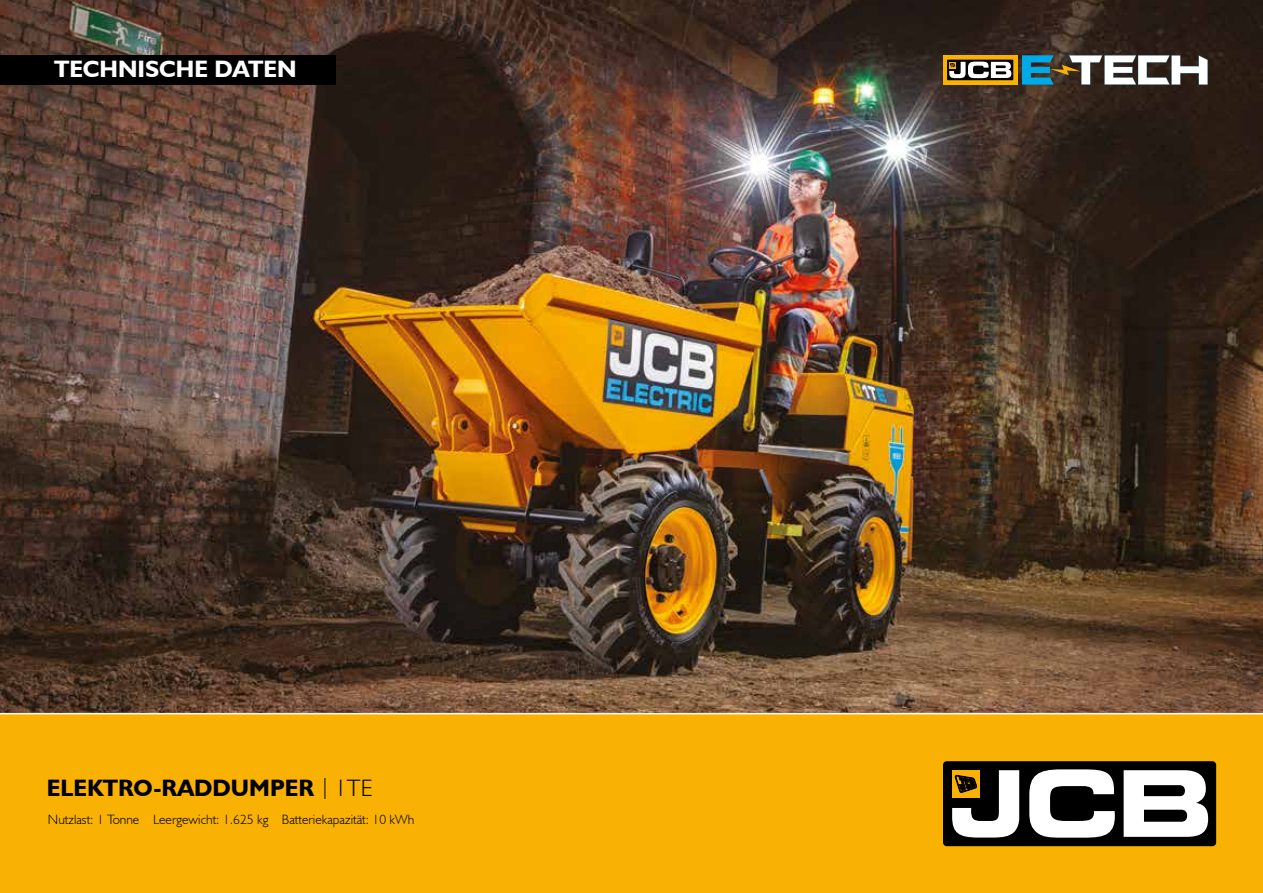
<style>
.page{position:relative;width:1263px;height:893px;background:#fff}
.page>*{position:absolute;margin:0;border:0;box-sizing:border-box;transform-origin:0 0}
.t1{font:700 23.7px "JCB Euro";color:#000}
.t2{font:700 23.7px "JCB Euro";color:#fff}
.t3{font:300 13.5px "JCB Euro";color:#000}
.s1{font-weight:300;font-size:21px}
.s2{font-weight:300}
</style>
<div class="page">
<img style="left:0;top:0;width:1263px;height:712px">
<div style="left:0;top:712px;width:1263px;height:181px;background:#f9b104"></div>
<div style="left:925px;top:743px;width:309px;height:121px;background:#f9b104"></div>
<div style="left:943px;top:761px;width:273px;height:85px;background:#000;border-radius:4px"></div>
<svg style="left:1029px;top:769px;width:86px;height:69px"></svg>
<svg style="left:1123px;top:770px;width:85px;height:67px"></svg>
<svg style="left:952px;top:770px;width:67px;height:67px"></svg>
<svg style="left:1022px;top:55px;width:186px;height:30px"></svg>
<svg style="left:943px;top:55px;width:75px;height:30px"></svg>
<svg style="left:947px;top:60px;width:66px;height:20px"></svg>
<svg style="left:949px;top:62px;width:62px;height:16px"></svg>
<div style="left:0;top:55px;width:336px;height:30px;background:#000"></div>
<h1 class="t2" style="left:54px;top:54px;width:244px">TECHNISCHE DATEN</h1>
<h1 class="t1" style="left:47px;top:774px;width:327px">ELEKTRO-RADDUMPER <span class="s1">|</span> <span class="s2">1TE</span></h1>
<p class="t3" style="left:48px;top:811px;width:368px">Nutzlast: 1 Tonne Leergewicht: 1.625 kg Batteriekapazität: 10 kWh</p>
</div>
